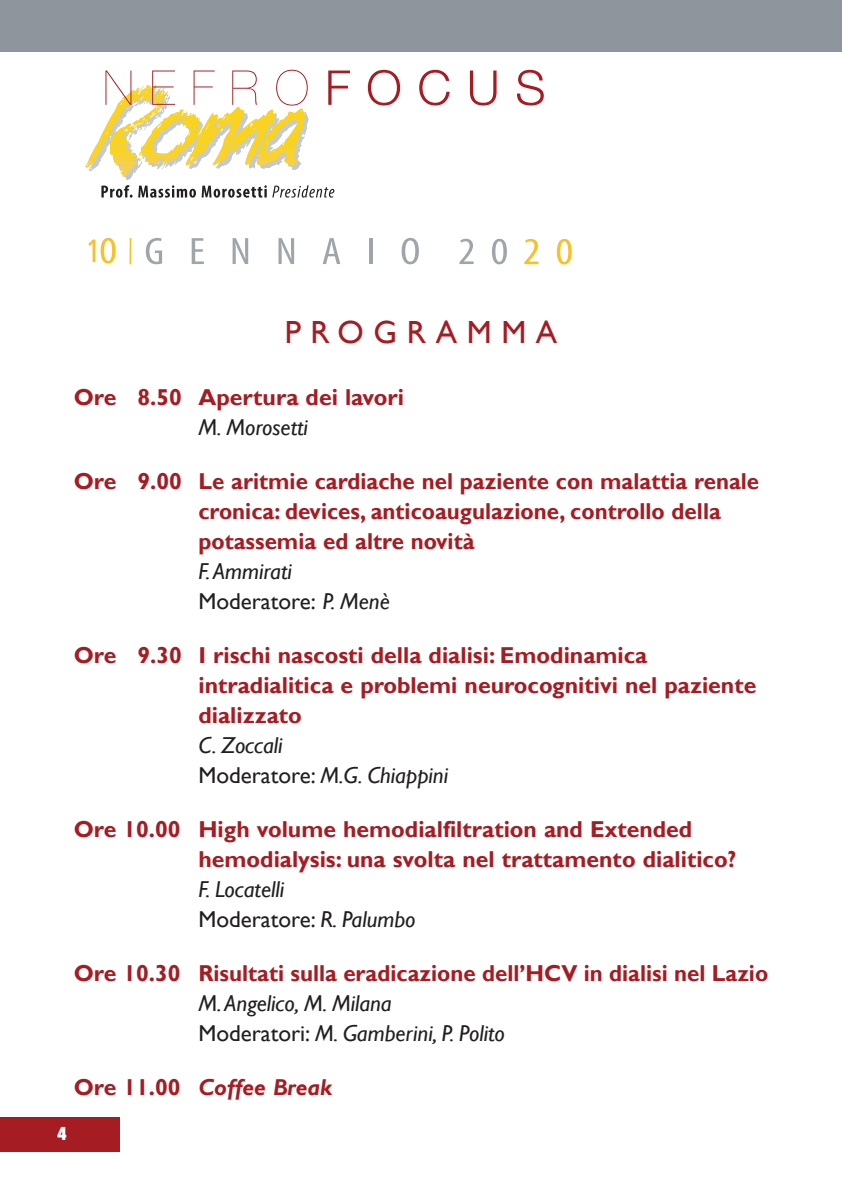
<style>
.page{position:relative;width:842px;height:1191px;background:#fff}
.page>*{position:absolute;margin:0;border:0;box-sizing:border-box;transform-origin:0 0}
.t1{font:32px "Gill Sans";letter-spacing:.3em;color:#a61c23}
.t2{font:700 23px/30px "Gill Sans";color:#a61c23}
.t3{font:italic 23px/30px "Gill Sans";color:#231f20}
.t4{font:italic 700 23px "Gill Sans";color:#a61c23}
.t5{font:800 condensed 20px "Tw Cen MT Std";color:#fff}
.s1{font-style:normal}
</style>
<div class="page">
<div style="left:0;top:0;width:842px;height:51px;background:#8f959d"></div>
<svg style="left:368px;top:70px;width:32px;height:35px"></svg>
<svg style="left:419px;top:70px;width:31px;height:35px"></svg>
<svg style="left:470px;top:71px;width:26px;height:34px"></svg>
<svg style="left:517px;top:70px;width:27px;height:35px"></svg>
<svg style="left:85px;top:70px;width:265px;height:128px"></svg>
<svg style="left:146px;top:238px;width:16px;height:26px"></svg>
<svg style="left:192px;top:238px;width:12px;height:26px"></svg>
<svg style="left:233px;top:238px;width:15px;height:26px"></svg>
<svg style="left:278px;top:238px;width:16px;height:26px"></svg>
<svg style="left:323px;top:238px;width:17px;height:26px"></svg>
<hr style="left:369px;top:238px;width:3px;height:26px;background:#9ea5ab">
<svg style="left:402px;top:238px;width:17px;height:26px"></svg>
<svg style="left:459px;top:239px;width:15px;height:25px"></svg>
<svg style="left:492px;top:239px;width:15px;height:25px"></svg>
<hr style="left:129px;top:238px;width:2px;height:26px;background:#f7c127">
<svg style="left:88px;top:240px;width:7px;height:22px"></svg>
<svg style="left:524px;top:239px;width:14px;height:25px"></svg>
<svg style="left:557px;top:239px;width:15px;height:25px"></svg>
<svg style="left:101px;top:238px;width:15px;height:25px"></svg>
<div style="left:0;top:1117px;width:119px;height:34px;background:#a61c23"></div>
<h1 class="t1" style="left:285px;top:314px;width:274px">PROGRAMMA</h1>
<p class="t2" style="left:74px;top:382px;width:332px">ore 8.50 apertura dei lavori</p>
<p class="t3" style="left:198px;top:412px;width:111px">M. Morosetti</p>
<p class="t2" style="left:198px;top:466px;width:562px;text-indent:-125px">ore 9.00 Le aritmie cardiache nel paziente con malattia renale cronica: devices, anticoaugulazione, controllo della potassemia ed altre novità</p>
<p class="t3" style="left:198px;top:556px;width:193px">F. Ammirati<br><span class="s1">Moderatore:</span> P. Menè</p>
<p class="t2" style="left:198px;top:640px;width:559px;text-indent:-125px">ore 9.30 I rischi nascosti della dialisi: Emodinamica intradialitica e problemi neurocognitivi nel paziente dializzato</p>
<p class="t3" style="left:198px;top:730px;width:251px">C. Zoccali<br><span class="s1">Moderatore:</span> M.G. Chiappini</p>
<p class="t2" style="left:198px;top:814px;width:539px;text-indent:-125px">ore 10.00 High volume hemodialfiltration and Extended hemodialysis: una svolta nel trattamento dialitico?</p>
<p class="t3" style="left:198px;top:874px;width:219px">F. Locatelli<br><span class="s1">Moderatore:</span> R. Palumbo</p>
<p class="t2" style="left:74px;top:958px;width:696px">ore 10.30 Risultati sulla eradicazione dell’HCV in dialisi nel Lazio</p>
<p class="t3" style="left:198px;top:988px;width:308px">M. Angelico, M. Milana<br><span class="s1">Moderatori:</span> M. Gamberini, P. Polito</p>
<p class="t4" style="left:74px;top:1073px;width:260px"><span class="s1">ore 11.00</span> Coffee Break</p>
<p class="t5" style="left:57px;top:1126px;width:11px">4</p>
</div>
